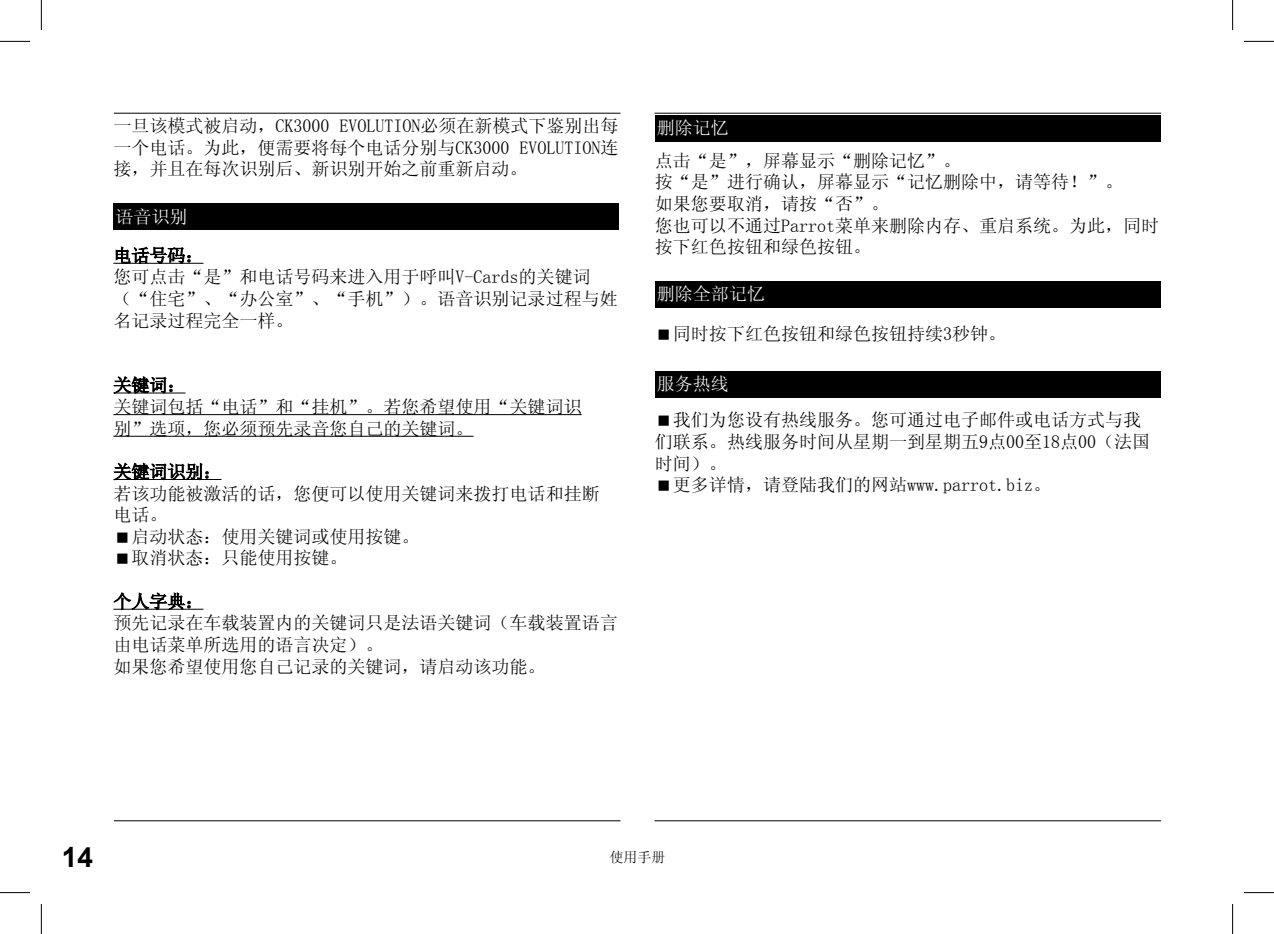
<style>
.page{position:relative;width:1274px;height:934px;background:#fff}
.page>*{position:absolute;margin:0;border:0;box-sizing:border-box;transform-origin:0 0}
.t1{font:700 28px "Arial";color:#000}
.t2{font:18px/21.6px "Sim Sun";color:#000}
.t3{font:18px "Sim Sun";color:#fff}
.t4{font:14px "Sim Sun";color:#000}
</style>
<div class="page">
<hr style="left:114px;top:820px;width:506px;height:1px;background:#000">
<hr style="left:114px;top:113px;width:506px;height:1px;background:#000">
<hr style="left:654px;top:820px;width:506px;height:1px;background:#000">
<hr style="left:654px;top:113px;width:506px;height:1px;background:#000">
<hr style="left:113px;top:263px;width:90px;height:1px;background:#000">
<hr style="left:113px;top:392px;width:72px;height:1px;background:#000">
<hr style="left:113px;top:414px;width:468px;height:1px;background:#000">
<hr style="left:113px;top:435px;width:360px;height:1px;background:#000">
<hr style="left:113px;top:479px;width:108px;height:1px;background:#000">
<hr style="left:113px;top:608px;width:90px;height:1px;background:#000">
<svg style="left:115px;top:246px;width:76px;height:19px"></svg>
<svg style="left:113px;top:376px;width:60px;height:18px"></svg>
<svg style="left:113px;top:462px;width:96px;height:19px"></svg>
<svg style="left:113px;top:592px;width:78px;height:19px"></svg>
<div style="left:113px;top:203px;width:506px;height:27px;background:#000"></div>
<div style="left:655px;top:115px;width:505px;height:26px;background:#000"></div>
<div style="left:655px;top:281px;width:505px;height:26px;background:#000"></div>
<div style="left:655px;top:371px;width:505px;height:26px;background:#000"></div>
<hr style="left:0;top:41px;width:30px;height:1px;background:#000">
<hr style="left:1243px;top:41px;width:30px;height:1px;background:#000">
<hr style="left:0;top:891px;width:30px;height:1px;background:#000">
<hr style="left:1243px;top:891px;width:30px;height:1px;background:#000">
<hr style="left:41px;top:0;width:1px;height:30px;background:#000">
<hr style="left:41px;top:903px;width:1px;height:30px;background:#000">
<hr style="left:1232px;top:0;width:1px;height:30px;background:#000">
<hr style="left:1232px;top:903px;width:1px;height:30px;background:#000">
<p class="t2" style="left:113px;top:115px;width:506px;text-align:justify">一旦该模式被启动，CK3000 EVOLUTION必须在新模式下鉴别出每一个电话。为此，便需要将每个电话分别与CK3000 EVOLUTION连接，并且在每次识别后、新识别开始之前重新启动。</p>
<p class="t3" style="left:115px;top:207px;width:73px">语音识别</p>
<p class="t2" style="left:113px;top:244px;width:506px">电话号码：<br>您可点击“是”和电话号码来进入用于呼叫V-Cards的关键词（“住宅”、“办公室”、“手机”）。语音识别记录过程与姓名记录过程完全一样。</p>
<p class="t2" style="left:113px;top:374px;width:470px">关键词：<br>关键词包括“电话”和“挂机”。若您希望使用“关键词识别”选项，您必须预先录音您自己的关键词。</p>
<p class="t2" style="left:113px;top:460px;width:109px">关键词识别：</p>
<p class="t2" style="left:113px;top:482px;width:488px">若该功能被激活的话，您便可以使用关键词来拨打电话和挂断</p>
<p class="t2" style="left:113px;top:503px;width:55px">电话。</p>
<p class="t2" style="left:131px;top:525px;width:289px">启动状态：使用关键词或使用按键。</p>
<p class="t2" style="left:131px;top:547px;width:217px">取消状态：只能使用按键。</p>
<p class="t2" style="left:113px;top:590px;width:506px">个人字典：<br>预先记录在车载装置内的关键词只是法语关键词（车载装置语言由电话菜单所选用的语言决定）。<br>如果您希望使用您自己记录的关键词，请启动该功能。</p>
<p class="t3" style="left:657px;top:119px;width:73px">删除记忆</p>
<p class="t2" style="left:655px;top:149px;width:505px">点击“是”，屏幕显示“删除记忆”。<br>按“是”进行确认，屏幕显示“记忆删除中，请等待！”。<br>如果您要取消，请按“否”。<br>您也可以不通过Parrot菜单来删除内存、重启系统。为此，同时按下红色按钮和绿色按钮。</p>
<p class="t3" style="left:657px;top:285px;width:109px">删除全部记忆</p>
<p class="t2" style="left:673px;top:322px;width:334px">同时按下红色按钮和绿色按钮持续3秒钟。</p>
<p class="t3" style="left:657px;top:374px;width:73px">服务热线</p>
<p class="t2" style="left:673px;top:409px;width:469px">我们为您设有热线服务。您可通过电子邮件或电话方式与我</p>
<p class="t2" style="left:655px;top:430px;width:496px">们联系。热线服务时间从星期一到星期五9点00至18点00（法国</p>
<p class="t2" style="left:655px;top:452px;width:73px">时间）。</p>
<p class="t2" style="left:673px;top:473px;width:379px">更多详情，请登陆我们的网站www.parrot.biz。</p>
<h1 class="t1" style="left:62px;top:838px;width:33px">14</h1>
<p class="t4" style="left:609px;top:850px;width:57px">使用手册</p>
</div>
